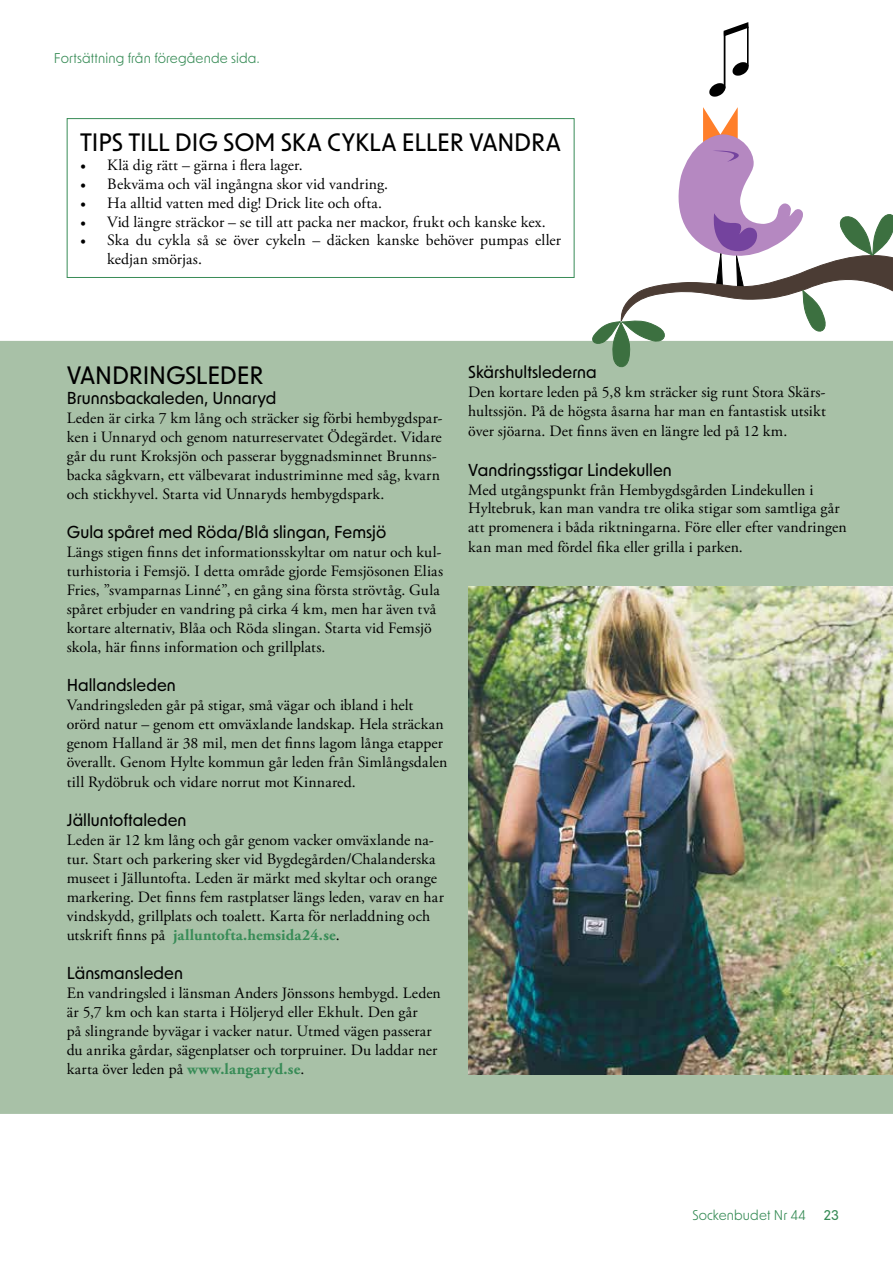
<style>
.page{position:relative;width:893px;height:1263px;background:#fff}
.page>*{position:absolute;margin:0;border:0;box-sizing:border-box;transform-origin:0 0}
.t1{font:500 24px "New Order";letter-spacing:-.01em;color:#000}
.t2{font:500 16.5px "New Order";letter-spacing:.005em;color:#000}
.t3{font:15.75px/18.9px "Adobe Garamond Pro";letter-spacing:.005em;color:#000}
.t4{font:13.5px "New Order";letter-spacing:.01em;color:#388c57}
.t5{font:500 13.5px "New Order";color:#388c57}
.s1{font-family:"Minion Pro"}
.s2{font-weight:700;color:#388c57}
</style>
<div class="page">
<div style="left:67px;top:118px;width:507px;height:160px;border:1px solid #388c57"></div>
<div style="left:0;top:341px;width:893px;height:773px;background:#a8c1a7"></div>
<img style="left:468px;top:586px;width:425px;height:489px">
<div style="left:724px;top:32px;width:1px;height:57px;border:1px solid #000"></div>
<svg style="left:709px;top:83px;width:16px;height:14px"></svg>
<div style="left:747px;top:27px;width:2px;height:40px;border:1px solid #000"></div>
<svg style="left:732px;top:62px;width:17px;height:14px"></svg>
<svg style="left:724px;top:22px;width:25px;height:14px"></svg>
<svg style="left:592px;top:107px;width:301px;height:260px"></svg>
<p class="t4" style="left:54px;top:49px;width:207px">Fortsättning från föregående sida.</p>
<h1 class="t1" style="left:80px;top:127px;width:482px">TIPS TILL DIG SOM SKA CYKLA ELLER VANDRA</h1>
<p class="t3" style="left:80px;top:156px;width:224px"><span class="s1">•</span> Klä dig rätt – gärna i flera lager.</p>
<p class="t3" style="left:80px;top:175px;width:309px"><span class="s1">•</span> Bekväma och väl ingångna skor vid vandring.</p>
<p class="t3" style="left:80px;top:194px;width:303px"><span class="s1">•</span> Ha alltid vatten med dig! Drick lite och ofta.</p>
<p class="t3" style="left:80px;top:213px;width:467px"><span class="s1">•</span> Vid längre sträckor – se till att packa ner mackor, frukt och kanske kex.</p>
<p class="t3" style="left:107px;top:232px;width:455px;text-indent:-27px"><span class="s1">•</span> Ska du cykla så se över cykeln – däcken kanske behöver pumpas eller kedjan smörjas.</p>
<h1 class="t1" style="left:67px;top:360px;width:198px">VANDRINGSLEDER</h1>
<p class="t2" style="left:67px;top:387px;width:211px">Brunnsbackaleden, Unnaryd</p>
<p class="t3" style="left:67px;top:409px;width:377px">Leden är cirka 7 km lång och sträcker sig förbi hembygdspar&shy;ken i Unnaryd och genom naturreservatet Ödegärdet. Vidare går du runt Kroksjön och passerar byggnadsminnet Brunns&shy;backa sågkvarn, ett välbevarat industriminne med såg, kvarn och stickhyvel. Starta vid Unnaryds hembygdspark.</p>
<p class="t2" style="left:67px;top:522px;width:321px">Gula spåret med Röda/Blå slingan, Femsjö</p>
<p class="t3" style="left:67px;top:543px;width:378px">Längs stigen finns det informationsskyltar om natur och kul&shy;turhistoria i Femsjö. I detta område gjorde Femsjösonen Elias Fries, ”svamparnas Linné”, en gång sina första strövtåg. Gula spåret erbjuder en vandring på cirka 4 km, men har även två kortare alternativ, Blåa och Röda slingan. Starta vid Femsjö skola, här finns information och grillplats.</p>
<p class="t2" style="left:67px;top:675px;width:111px">Hallandsleden</p>
<p class="t3" style="left:67px;top:696px;width:382px">Vandringsleden går på stigar, små vägar och ibland i helt orörd natur – genom ett omväxlande landskap. Hela sträckan genom Halland är 38 mil, men det finns lagom långa etapper överallt. Genom Hylte kommun går leden från Simlångsdalen till Rydöbruk och vidare norrut mot Kinnared.</p>
<p class="t2" style="left:67px;top:810px;width:121px">Jälluntoftaleden</p>
<p class="t3" style="left:67px;top:831px;width:379px">Leden är 12 km lång och går genom vacker omväxlande na&shy;tur. Start och parkering sker vid Bygdegården/Chalanderska museet i Jälluntofta. Leden är märkt med skyltar och orange markering. Det finns fem rastplatser längs leden, varav en har vindskydd, grillplats och toalett. Karta för nerladdning och utskrift finns på <span class="s2">jalluntofta.hemsida24.se</span>.</p>
<p class="t2" style="left:67px;top:963px;width:118px">Länsmansleden</p>
<p class="t3" style="left:67px;top:984px;width:376px">En vandringsled i länsman Anders Jönssons hembygd. Leden är 5,7 km och kan starta i Höljeryd eller Ekhult. Den går<br>på slingrande byvägar i vacker natur. Utmed vägen passerar du anrika gårdar, sägenplatser och torpruiner. Du laddar ner karta över leden på <span class="s2">www.langaryd.se</span>.</p>
<p class="t2" style="left:468px;top:362px;width:130px">Skärshultslederna</p>
<p class="t3" style="left:468px;top:383px;width:359px;line-height:19.4px;text-align:justify">Den kortare leden på 5,8 km sträcker sig runt Stora Skärs&shy;hultssjön. På de högsta åsarna har man en fantastisk utsikt över sjöarna. Det finns även en längre led på 12 km.</p>
<p class="t2" style="left:468px;top:459px;width:205px">Vandringsstigar Lindekullen</p>
<p class="t3" style="left:468px;top:480px;width:380px">Med utgångspunkt från Hembygdsgården Lindekullen i Hyltebruk, kan man vandra tre olika stigar som samtliga går att promenera i båda riktningarna. Före eller efter vandringen kan man med fördel fika eller grilla i parken.</p>
<p class="t4" style="left:692px;top:1206px;width:115px">Sockenbudet Nr 44</p>
<p class="t5" style="left:824px;top:1206px;width:17px">23</p>
</div>
